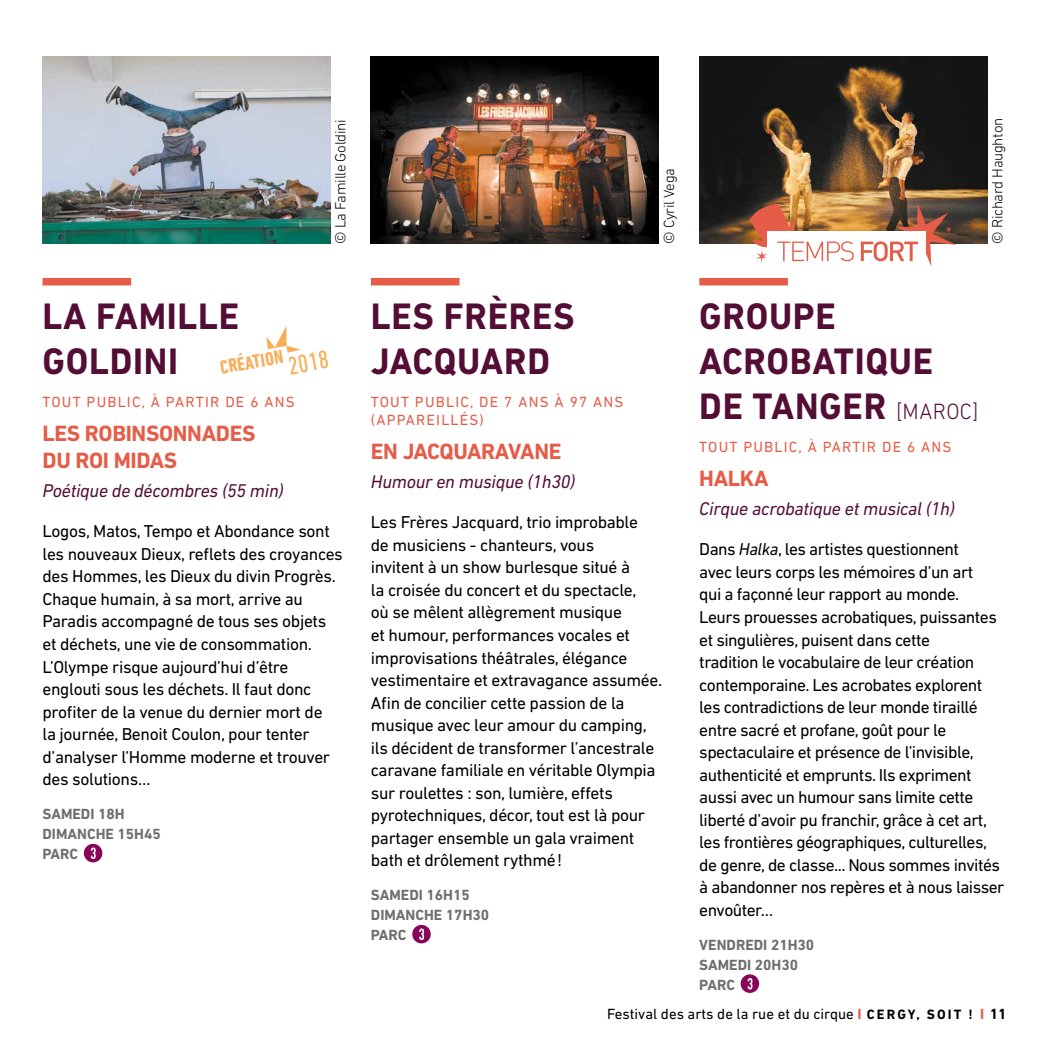
<style>
.page{position:relative;width:1049px;height:1049px;background:#fff}
.page>*{position:absolute;margin:0;border:0;box-sizing:border-box;transform-origin:0 0}
.t1{font:700 37.5px/45px "DIN Next LT Pro";letter-spacing:.02em;color:#540e35;scale:.96 1}
.t2{font:condensed 26px "DIN Next LT Pro";color:#f8ae58}
.t3{font:700 22.5px/27px "DIN Next LT Pro";letter-spacing:-.015em;color:#e55d48}
.t4{font:700 condensed 19.25px "DIN Next LT Pro";color:#f8ae58}
.t5{font:italic 18.75px "DIN Next LT Pro";letter-spacing:-.015em;color:#540e35}
.t6{font:17.5px/22.5px "DIN Next LT Pro";letter-spacing:-.02em;color:#000}
.t7{font:15px/18px "DIN Next LT Pro";letter-spacing:.08em;color:#e55d48}
.t8{font:700 15px/20px "DIN Next LT Pro";color:#706f6f}
.t9{font:15px "DIN Next LT Pro";color:#000}
.t10{font:300 15px "DIN Next LT Pro";letter-spacing:-.02em;color:#000}
.s1{font-weight:300;font-size:22.5px}
.s2{font-style:italic}
.s3{font-weight:700;color:#e55d48}
.s4{font-weight:700;font-size:13.75px}
.s5{font-weight:700}
</style>
<div class="page">
<img style="left:43px;top:57px;width:287px;height:187px">
<div style="left:83px;top:843px;width:20px;height:20px;background:#870459;border-radius:50%"></div>
<div style="left:82px;top:842px;width:22px;height:22px;border:2px solid #fff;border-radius:50%"></div>
<svg style="left:91px;top:847px;width:5px;height:12px"></svg>
<div style="left:43px;top:278px;width:88px;height:7px;background:#e55d48"></div>
<img style="left:371px;top:57px;width:288px;height:187px">
<svg style="left:411px;top:924px;width:21px;height:20px"></svg>
<div style="left:410px;top:923px;width:23px;height:22px;border:2px solid #fff;border-radius:50%"></div>
<svg style="left:419px;top:928px;width:5px;height:12px"></svg>
<div style="left:371px;top:278px;width:88px;height:7px;background:#e55d48"></div>
<img style="left:699px;top:57px;width:288px;height:187px">
<svg style="left:739px;top:973px;width:21px;height:21px"></svg>
<div style="left:738px;top:972px;width:23px;height:23px;border:2px solid #fff;border-radius:50%"></div>
<svg style="left:748px;top:978px;width:4px;height:11px"></svg>
<div style="left:699px;top:278px;width:89px;height:7px;background:#e55d48"></div>
<div style="left:767px;top:231px;width:159px;height:38px;background:#fff"></div>
<svg style="left:749px;top:204px;width:105px;height:59px"></svg>
<svg style="left:861px;top:203px;width:95px;height:63px"></svg>
<svg style="left:266px;top:326px;width:35px;height:27px"></svg>
<p class="t10" style="left:332px;top:244px;width:126px;rotate:-90deg">© La Famille Goldini</p>
<h1 class="t1" style="left:43px;top:294px;width:206px">LA FAMILLE<br>GOLDINI</h1>
<p class="t7" style="left:43px;top:392px;width:254px">TOUT PUBLIC, À PARTIR DE 6 ANS</p>
<p class="t3" style="left:43px;top:419px;width:214px">LES ROBINSONNADES<br>DU ROI MIDAS</p>
<p class="t5" style="left:43px;top:480px;width:243px">Poétique de décombres (55 min)</p>
<p class="t6" style="left:43px;top:520px;width:302px">Logos, Matos, Tempo et Abondance sont les nouveaux Dieux, reflets des croyances des Hommes, les Dieux du divin Progrès.<br>Chaque humain, à sa mort, arrive au Paradis accompagné de tous ses objets et déchets, une vie de consommation.<br>L’Olympe risque aujourd’hui d’être englouti sous les déchets. Il faut donc profiter de la venue du dernier mort de<br>la journée, Benoit Coulon, pour tenter d’analyser l’Homme moderne et trouver des solutions…</p>
<p class="t8" style="left:43px;top:804px;width:120px">SAMEDI 18H<br>DIMANCHE 15H45<br>PARC</p>
<p class="t4" style="left:219px;top:357px;width:65px;rotate:-10deg">CRÉATION</p>
<h2 class="t2" style="left:286px;top:351px;width:42px;rotate:-10deg">2018</h2>
<p class="t10" style="left:660px;top:244px;width:77px;rotate:-90deg">© Cyril Vega</p>
<h1 class="t1" style="left:371px;top:294px;width:214px">LES FRÈRES<br>JACQUARD</h1>
<p class="t7" style="left:371px;top:392px;width:254px">TOUT PUBLIC, DE 7 ANS À 97 ANS (APPAREILLÉS)</p>
<p class="t3" style="left:371px;top:437px;width:192px">EN JACQUARAVANE</p>
<p class="t5" style="left:371px;top:471px;width:206px">Humour en musique (1h30)</p>
<p class="t6" style="left:371px;top:511px;width:293px">Les Frères Jacquard, trio improbable<br>de musiciens - chanteurs, vous<br>invitent à un show burlesque situé à<br>la croisée du concert et du spectacle,<br>où se mêlent allègrement musique<br>et humour, performances vocales et improvisations théâtrales, élégance vestimentaire et extravagance assumée.<br>Afin de concilier cette passion de la musique avec leur amour du camping, ils décident de transformer l’ancestrale caravane familiale en véritable Olympia sur roulettes : son, lumière, effets pyrotechniques, décor, tout est là pour partager ensemble un gala vraiment bath et drôlement rythmé!</p>
<p class="t8" style="left:371px;top:885px;width:120px">SAMEDI 16H15<br>DIMANCHE 17H30<br>PARC</p>
<p class="t10" style="left:989px;top:244px;width:127px;rotate:-90deg">© Richard Haughton</p>
<h1 class="t1" style="left:699px;top:294px;width:292px">GROUPE<br>ACROBATIQUE<br>DE TANGER <span class="s1">[MAROC]</span></h1>
<p class="t7" style="left:699px;top:437px;width:254px">TOUT PUBLIC, À PARTIR DE 6 ANS</p>
<p class="t3" style="left:699px;top:464px;width:71px">HALKA</p>
<p class="t5" style="left:699px;top:498px;width:257px">Cirque acrobatique et musical (1h)</p>
<p class="t6" style="left:699px;top:538px;width:307px">Dans <span class="s2">Halka</span>, les artistes questionnent<br>avec leurs corps les mémoires d’un art<br>qui a façonné leur rapport au monde.<br>Leurs prouesses acrobatiques, puissantes et singulières, puisent dans cette<br>tradition le vocabulaire de leur création contemporaine. Les acrobates explorent les contradictions de leur monde tiraillé entre sacré et profane, goût pour le spectaculaire et présence de l’invisible, authenticité et emprunts. Ils expriment aussi avec un humour sans limite cette liberté d’avoir pu franchir, grâce à cet art, les frontières géographiques, culturelles, de genre, de classe... Nous sommes invités à abandonner nos repères et à nous laisser envoûter…</p>
<p class="t8" style="left:699px;top:934px;width:116px">VENDREDI 21H30<br>SAMEDI 20H30<br>PARC</p>
<p class="t9" style="left:607px;top:1005px;width:401px">Festival des arts de la rue et du cirque <span class="s3">I</span> <span class="s4">CERGY, SOIT !</span> <span class="s3">I</span> <span class="s5">11</span></p>
</div>
